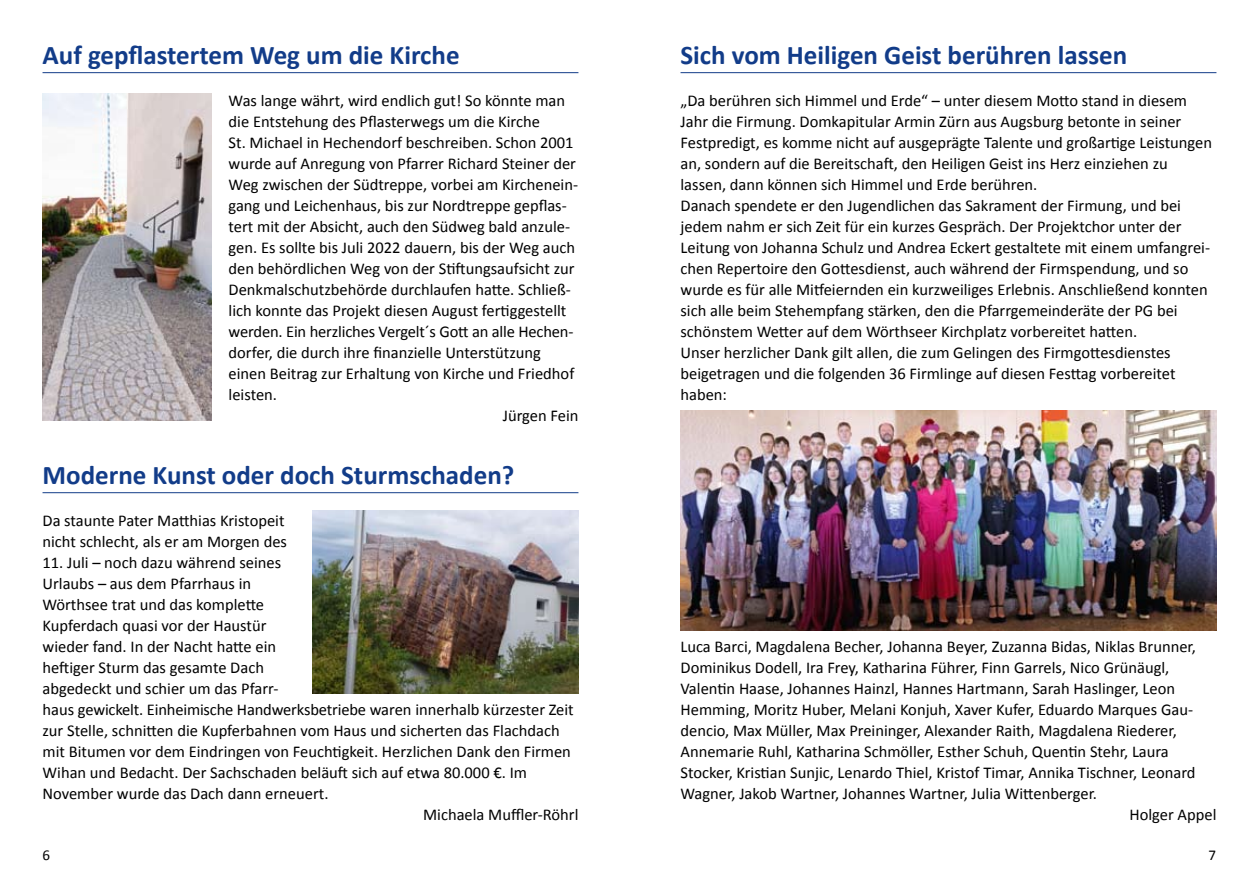
<style>
.page{position:relative;width:1259px;height:893px;background:#fff}
.page>*{position:absolute;margin:0;border:0;box-sizing:border-box;transform-origin:0 0}
.t1{font:700 27px "Calibri";color:#123c89}
.t2{font:16.5px/21px "Calibri";color:#000}
.t3{font:15px "Calibri";color:#000}
</style>
<div class="page">
<hr style="left:43px;top:72px;width:535px;height:1px;background:#123c89">
<hr style="left:43px;top:492px;width:535px;height:1px;background:#123c89">
<hr style="left:680px;top:72px;width:536px;height:1px;background:#123c89">
<img style="left:680px;top:410px;width:536px;height:221px">
<img style="left:43px;top:94px;width:169px;height:327px">
<img style="left:312px;top:511px;width:266px;height:183px">
<h1 class="t1" style="left:43px;top:38px;width:418px">Auf gepflastertem Weg um die Kirche</h1>
<p class="t2" style="left:229px;top:89px;width:338px">Was lange währt, wird endlich gut! So könnte man</p>
<p class="t2" style="left:229px;top:110px;width:313px">die Entstehung des Pflasterwegs um die Kirche</p>
<p class="t2" style="left:229px;top:131px;width:346px">St. Michael in Hechendorf beschreiben. Schon 2001</p>
<p class="t2" style="left:229px;top:152px;width:349px">wurde auf Anregung von Pfarrer Richard Steiner der</p>
<p class="t2" style="left:229px;top:173px;width:351px">Weg zwischen der Südtreppe, vorbei am Kirchenein-</p>
<p class="t2" style="left:229px;top:194px;width:340px">gang und Leichenhaus, bis zur Nordtreppe gepflas-</p>
<p class="t2" style="left:229px;top:215px;width:343px">tert mit der Absicht, auch den Südweg bald anzule-</p>
<p class="t2" style="left:229px;top:236px;width:348px">gen. Es sollte bis Juli 2022 dauern, bis der Weg auch</p>
<p class="t2" style="left:229px;top:257px;width:347px">den behördlichen Weg von der Stiftungsaufsicht zur</p>
<p class="t2" style="left:229px;top:278px;width:344px">Denkmalschutzbehörde durchlaufen hatte. Schließ-</p>
<p class="t2" style="left:229px;top:299px;width:339px">lich konnte das Projekt diesen August fertiggestellt</p>
<p class="t2" style="left:229px;top:320px;width:346px">werden. Ein herzliches Vergelt´s Gott an alle Hechen-</p>
<p class="t2" style="left:229px;top:341px;width:314px">dorfer, die durch ihre finanzielle Unterstützung</p>
<p class="t2" style="left:229px;top:362px;width:347px">einen Beitrag zur Erhaltung von Kirche und Friedhof</p>
<p class="t2" style="left:229px;top:383px;width:50px">leisten.</p>
<p class="t2" style="left:503px;top:404px;width:77px">Jürgen Fein</p>
<h1 class="t1" style="left:43px;top:458px;width:473px">Moderne Kunst oder doch Sturmschaden?</h1>
<p class="t2" style="left:43px;top:509px;width:246px">Da staunte Pater Matthias Kristopeit nicht schlecht, als er am Morgen des</p>
<p class="t2" style="left:43px;top:551px;width:240px">11. Juli – noch dazu während seines</p>
<p class="t2" style="left:43px;top:572px;width:210px">Urlaubs – aus dem Pfarrhaus in</p>
<p class="t2" style="left:43px;top:593px;width:223px">Wörthsee trat und das komplette</p>
<p class="t2" style="left:43px;top:614px;width:225px">Kupferdach quasi vor der Haustür</p>
<p class="t2" style="left:43px;top:635px;width:235px">wieder fand. In der Nacht hatte ein</p>
<p class="t2" style="left:43px;top:656px;width:223px">heftiger Sturm das gesamte Dach</p>
<p class="t2" style="left:43px;top:677px;width:237px">abgedeckt und schier um das Pfarr-</p>
<p class="t2" style="left:43px;top:698px;width:533px">haus gewickelt. Einheimische Handwerksbetriebe waren innerhalb kürzester Zeit</p>
<p class="t2" style="left:43px;top:719px;width:519px">zur Stelle, schnitten die Kupferbahnen vom Haus und sicherten das Flachdach</p>
<p class="t2" style="left:43px;top:740px;width:530px">mit Bitumen vor dem Eindringen von Feuchtigkeit. Herzlichen Dank den Firmen</p>
<p class="t2" style="left:43px;top:761px;width:486px">Wihan und Bedacht. Der Sachschaden beläuft sich auf etwa 80.000 €. Im</p>
<p class="t2" style="left:43px;top:782px;width:287px">November wurde das Dach dann erneuert.</p>
<p class="t2" style="left:423px;top:803px;width:157px">Michaela Muffler-Röhrl</p>
<h1 class="t1" style="left:680px;top:38px;width:448px">Sich vom Heiligen Geist berühren lassen</h1>
<p class="t2" style="left:680px;top:89px;width:533px">„Da berühren sich Himmel und Erde“ – unter diesem Motto stand in diesem Jahr die Firmung. Domkapitular Armin Zürn aus Augsburg betonte in seiner Festpredigt, es komme nicht auf ausgeprägte Talente und großartige Leistungen an, sondern auf die Bereitschaft, den Heiligen Geist ins Herz einziehen zu lassen, dann können sich Himmel und Erde berühren.<br>Danach spendete er den Jugendlichen das Sakrament der Firmung, und bei jedem nahm er sich Zeit für ein kurzes Gespräch. Der Projektchor unter der Leitung von Johanna Schulz und Andrea Eckert gestaltete mit einem umfangrei&shy;chen Repertoire den Gottesdienst, auch während der Firmspendung, und so wurde es für alle Mitfeiernden ein kurzweiliges Erlebnis. Anschließend konnten sich alle beim Stehempfang stärken, den die Pfarrgemeinderäte der PG bei schönstem Wetter auf dem Wörthseer Kirchplatz vorbereitet hatten.<br>Unser herzlicher Dank gilt allen, die zum Gelingen des Firmgottesdienstes beigetragen und die folgenden 36 Firmlinge auf diesen Festtag vorbereitet haben:</p>
<p class="t2" style="left:680px;top:635px;width:517px">Luca Barci, Magdalena Becher, Johanna Beyer, Zuzanna Bidas, Niklas Brunner,</p>
<p class="t2" style="left:680px;top:656px;width:490px">Dominikus Dodell, Ira Frey, Katharina Führer, Finn Garrels, Nico Grünäugl,</p>
<p class="t2" style="left:680px;top:677px;width:496px">Valentin Haase, Johannes Hainzl, Hannes Hartmann, Sarah Haslinger, Leon</p>
<p class="t2" style="left:680px;top:698px;width:514px">Hemming, Moritz Huber, Melani Konjuh, Xaver Kufer, Eduardo Marques Gau-</p>
<p class="t2" style="left:680px;top:719px;width:498px">dencio, Max Müller, Max Preininger, Alexander Raith, Magdalena Riederer,</p>
<p class="t2" style="left:680px;top:740px;width:490px">Annemarie Ruhl, Katharina Schmöller, Esther Schuh, Quentin Stehr, Laura</p>
<p class="t2" style="left:680px;top:761px;width:516px">Stocker, Kristian Sunjic, Lenardo Thiel, Kristof Timar, Annika Tischner, Leonard</p>
<p class="t2" style="left:680px;top:782px;width:418px">Wagner, Jakob Wartner, Johannes Wartner, Julia Wittenberger.</p>
<p class="t2" style="left:1129px;top:803px;width:88px">Holger Appel</p>
<p class="t3" style="left:43px;top:846px;width:9px">6</p>
<p class="t3" style="left:1208px;top:846px;width:9px">7</p>
</div>
